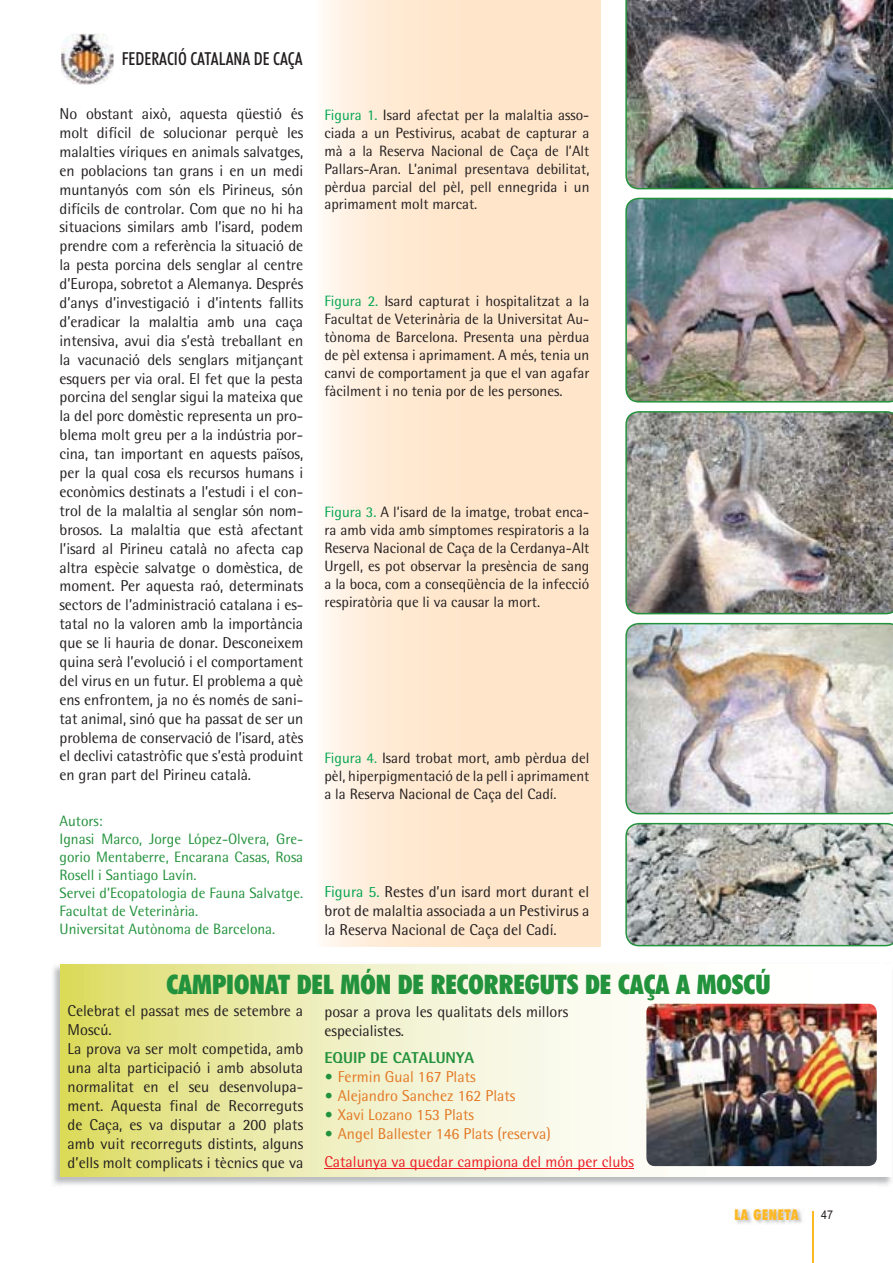
<style>
.page{position:relative;width:893px;height:1263px;background:#fff}
.page>*{position:absolute;margin:0;border:0;box-sizing:border-box;transform-origin:0 0}
.t1{font:900 condensed 27px "Futura BT";color:#23923c}
.t2{font:500 condensed 18px "Futura BT";color:#231f20}
.t3{font:15.75px/18.9px "Rotis Semi Sans";color:#231f20;text-align:justify}
.t4{font:15.75px/27.9px "Rotis Semi Sans";color:#ed1c24}
.t5{font:15.75px "Rotis Semi Sans";color:#e37824}
.t6{font:800 15.75px "Rotis Semi Sans";color:#23923c}
.t7{font:15px/18px "Rotis Semi Sans";color:#231f20;text-align:justify}
.t8{font:15px/18px "Rotis Semi Sans";color:#23923c}
.t9{font:900 condensed 15px "Futura BT";letter-spacing:.055em;color:#fdb826;scale:.95 1}
.t10{font:12px "Arial";color:#231f20;scale:.9 1}
.s1{color:#00a650}
.s2{font-weight:800;color:#23923c}
.s3{color:#e37824}
</style>
<div class="page">
<img style="left:53px;top:966px;width:838px;height:220px">
<svg style="left:60px;top:964px;width:831px;height:213px"></svg>
<svg style="left:323px;top:0;width:278px;height:947px;background:#ffe8d1"></svg>
<img style="left:625px;top:198px;width:268px;height:205px">
<img style="left:625px;top:411px;width:268px;height:203px">
<img style="left:625px;top:623px;width:268px;height:191px">
<svg style="left:625px;top:823px;width:268px;height:123px;background:#a9aea8"></svg>
<img style="left:625px;top:0;width:268px;height:189px">
<img style="left:61px;top:34px;width:53px;height:51px">
<img style="left:646px;top:1004px;width:231px;height:162px;border-radius:9px">
<hr style="left:324px;top:1168px;width:310px;height:1px;background:#ed1c24">
<img style="left:736px;top:1209px;width:66px;height:15px">
<hr style="left:812px;top:1211px;width:2px;height:52px;background:#fdb826">
<p class="t2" style="left:122px;top:52px;width:182px">FEDERACIÓ CATALANA DE CAÇA</p>
<p class="t3" style="left:60px;top:106px;width:245px">No obstant això, aquesta qüestió és molt difícil de solucionar perquè les malalties víriques en animals salvatges, en poblacions tan grans i en un medi muntanyós com són els Pirineus, són difícils de controlar. Com que no hi ha situacions similars amb l’isard, podem prendre com a referència la situació de la pesta porcina dels senglar al centre d’Europa, sobretot a Alemanya. Després d’anys d’investigació i d’intents fallits d’eradicar la malaltia amb una caça intensiva, avui dia s’està treballant en la vacunació dels senglars mitjançant esquers per via oral. El fet que la pesta porcina del senglar sigui la mateixa que la del porc domèstic representa un pro&shy;blema molt greu per a la indústria por&shy;cina, tan important en aquests països, per la qual cosa els recursos humans i econòmics destinats a l’estudi i el con&shy;trol de la malaltia al senglar són nom&shy;brosos. La malaltia que està afectant l’isard al Pirineu català no afecta cap altra espècie salvatge o domèstica, de moment. Per aquesta raó, determinats sectors de l’administració catalana i es&shy;tatal no la valoren amb la importància que se li hauria de donar. Desconeixem quina serà l’evolució i el comportament del virus en un futur. El problema a què ens enfrontem, ja no és només de sani&shy;tat animal, sinó que ha passat de ser un problema de conservació de l’isard, atès el declivi catastròfic que s’està produint en gran part del Pirineu català.</p>
<p class="t8" style="left:60px;top:814px;width:245px">Autors:<br>Ignasi Marco, Jorge López-Olvera, Gre&shy;gorio Mentaberre, Encarana Casas, Rosa<br>Rosell i Santiago Lavín.<br>Servei d’Ecopatologia de Fauna Salvatge.<br>Facultat de Veterinària.<br>Universitat Autònoma de Barcelona.</p>
<p class="t7" style="left:324px;top:107px;width:266px"><span class="s1">Figura 1.</span> Isard afectat per la malaltia asso&shy;ciada a un Pestivirus, acabat de capturar a mà a la Reserva Nacional de Caça de l’Alt Pallars-Aran. L’animal presentava debilitat, pèrdua parcial del pèl, pell ennegrida i un aprimament molt marcat.</p>
<p class="t7" style="left:324px;top:294px;width:266px"><span class="s1">Figura 2.</span> Isard capturat i hospitalitzat a la Facultat de Veterinària de la Universitat Au&shy;tònoma de Barcelona. Presenta una pèrdua de pèl extensa i aprimament. A més, tenia un canvi de comportament ja que el van agafar fàcilment i no tenia por de les persones.</p>
<p class="t7" style="left:324px;top:504px;width:266px"><span class="s1">Figura 3.</span> A l’isard de la imatge, trobat enca&shy;ra amb vida amb símptomes respiratoris a la Reserva Nacional de Caça de la Cerdanya-Alt Urgell, es pot observar la presència de sang a la boca, com a conseqüència de la infecció respiratòria que li va causar la mort.</p>
<p class="t7" style="left:324px;top:750px;width:266px"><span class="s1">Figura 4.</span> Isard trobat mort, amb pèrdua del pèl, hiperpigmentació de la pell i aprimament a la Reserva Nacional de Caça del Cadí.</p>
<p class="t3" style="left:324px;top:884px;width:266px"><span class="s1">Figura 5.</span> Restes d’un isard mort durant el brot de malaltia associada a un Pestivirus a la Reserva Nacional de Caça del Cadí.</p>
<h1 class="t1" style="left:166px;top:975px;width:606px">CAMPIONAT DEL MÓN DE RECORREGUTS DE CAÇA A MOSCÚ</h1>
<p class="t3" style="left:68px;top:1003px;width:237px;text-align:left">Celebrat el passat mes de setembre a<br>Moscú.<br>La prova va ser molt competida, amb una alta participació i amb absoluta normalitat en el seu desenvolupa&shy;ment. Aquesta final de Recorreguts de Caça, es va disputar a 200 plats amb vuit recorreguts distints, alguns d’ells molt complicats i tècnics que va</p>
<p class="t3" style="left:324px;top:1004px;width:245px">posar a prova les qualitats dels millors especialistes.</p>
<p class="t6" style="left:324px;top:1052px;width:151px">EQUIP DE CATALUNYA</p>
<p class="t5" style="left:324px;top:1071px;width:153px"><span class="s2">•</span> Fermin Gual 167 Plats</p>
<p class="t5" style="left:324px;top:1090px;width:192px"><span class="s2">•</span> Alejandro Sanchez 162 Plats</p>
<p class="t5" style="left:324px;top:1109px;width:151px"><span class="s2">•</span> Xavi Lozano 153 Plats</p>
<p class="t4" style="left:324px;top:1121px;width:311px"><span class="s2">•</span> <span class="s3">Angel Ballester 146 Plats (reserva)<br></span>Catalunya va quedar campiona del món per clubs</p>
<p class="t9" style="left:734px;top:1209px;width:69px">LA GENETA</p>
<p class="t10" style="left:821px;top:1208px;width:15px">47</p>
</div>
